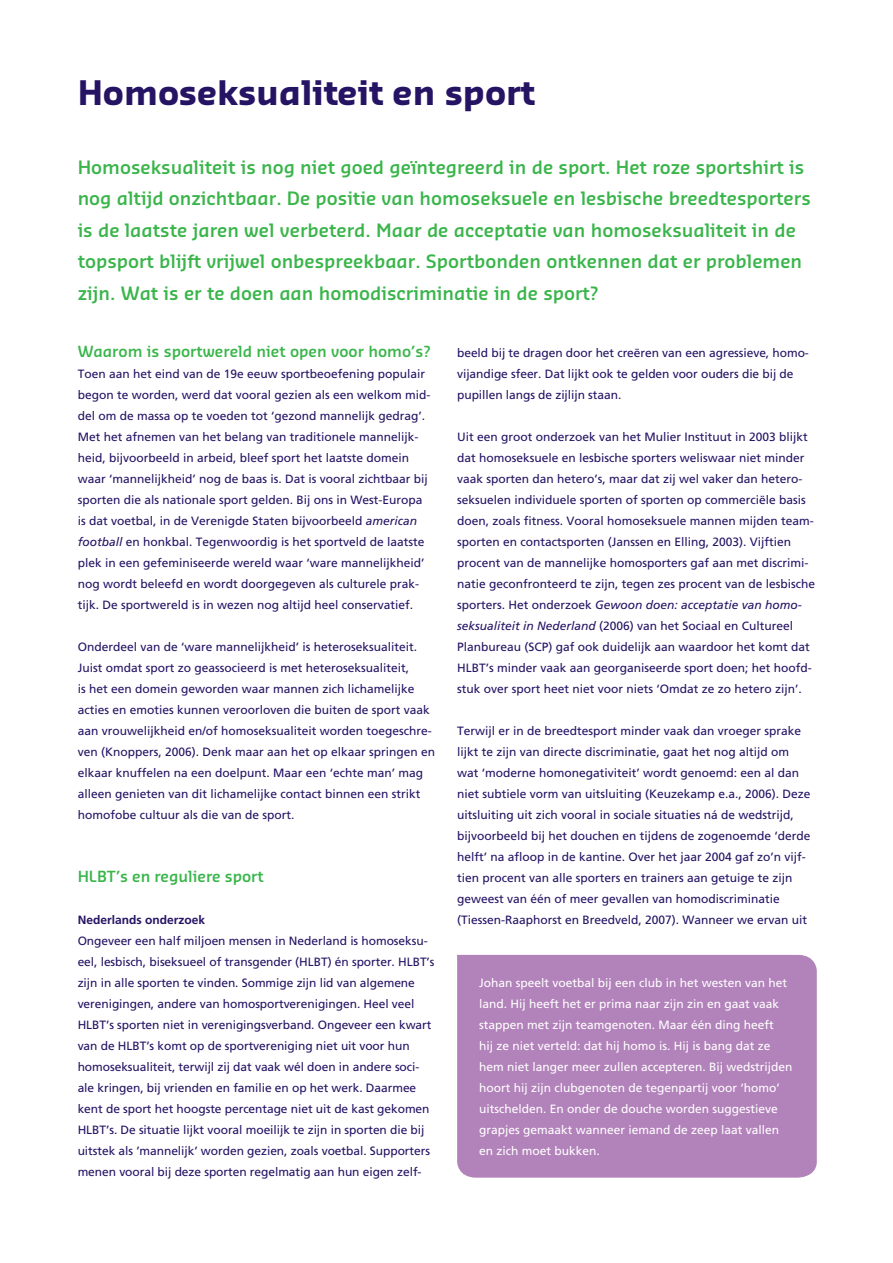
<style>
.page{position:relative;width:893px;height:1263px;background:#fff}
.page>*{position:absolute;margin:0;border:0;box-sizing:border-box;transform-origin:0 0}
.t1{font:700 33px "Sansa";color:#251364}
.t2{font:600 18px/31.5px "Sansa";color:#39b54a}
.t3{font:600 15px "Sansa";color:#39b54a}
.t4{font:12px/21px "Frutiger";color:#251364}
.t5{font:12px/21px "Frutiger";color:#fff}
.t6{font:700 12px "Frutiger";color:#251364}
.s1{font-style:italic}
</style>
<div class="page">
<div style="left:457px;top:954px;width:360px;height:224px;background:#b282ba"></div>
<h1 class="t1" style="left:78px;top:72px;width:458px">Homoseksualiteit en sport</h1>
<p class="t2" style="left:78px;top:151px;width:735px">Homoseksualiteit is nog niet goed geïntegreerd in de sport. Het roze sportshirt is nog altijd onzichtbaar. De positie van homoseksuele en lesbische breedtesporters is de laatste jaren wel verbeterd. Maar de acceptatie van homoseksualiteit in de topsport blijft vrijwel onbespreekbaar. Sportbonden ontkennen dat er problemen zijn. Wat is er te doen aan homodiscriminatie in de sport?</p>
<p class="t3" style="left:78px;top:342px;width:354px">Waarom is sportwereld niet open voor homo’s?</p>
<p class="t4" style="left:78px;top:363px;width:354px">Toen aan het eind van de 19e eeuw sportbeoefening populair begon te worden, werd dat vooral gezien als een welkom mid&shy;del om de massa op te voeden tot ‘gezond mannelijk gedrag’.<br>Met het afnemen van het belang van traditionele mannelijk&shy;heid, bijvoorbeeld in arbeid, bleef sport het laatste domein waar ‘mannelijkheid’ nog de baas is. Dat is vooral zichtbaar bij sporten die als nationale sport gelden. Bij ons in West-Europa is dat voetbal, in de Verenigde Staten bijvoorbeeld <span class="s1">american football</span> en honkbal. Tegenwoordig is het sportveld de laatste plek in een gefeminiseerde wereld waar ‘ware mannelijkheid’ nog wordt beleefd en wordt doorgegeven als culturele prak&shy;tijk. De sportwereld is in wezen nog altijd heel conservatief.</p>
<p class="t4" style="left:78px;top:636px;width:359px">Onderdeel van de ‘ware mannelijkheid’ is heteroseksualiteit.<br>Juist omdat sport zo geassocieerd is met heteroseksualiteit,<br>is het een domein geworden waar mannen zich lichamelijke acties en emoties kunnen veroorloven die buiten de sport vaak aan vrouwelijkheid en/of homoseksualiteit worden toegeschre&shy;ven (Knoppers, 2006). Denk maar aan het op elkaar springen en elkaar knuffelen na een doelpunt. Maar een ‘echte man’ mag alleen genieten van dit lichamelijke contact binnen een strikt homofobe cultuur als die van de sport.</p>
<p class="t3" style="left:78px;top:867px;width:187px">HLBT’s en reguliere sport</p>
<p class="t6" style="left:78px;top:913px;width:129px">Nederlands onderzoek</p>
<p class="t4" style="left:78px;top:930px;width:358px">Ongeveer een half miljoen mensen in Nederland is homoseksu&shy;eel, lesbisch, biseksueel of transgender (HLBT) én sporter. HLBT’s zijn in alle sporten te vinden. Sommige zijn lid van algemene verenigingen, andere van homosportverenigingen. Heel veel HLBT’s sporten niet in verenigingsverband. Ongeveer een kwart van de HLBT’s komt op de sportvereniging niet uit voor hun homoseksualiteit, terwijl zij dat vaak wél doen in andere soci&shy;ale kringen, bij vrienden en familie en op het werk. Daarmee kent de sport het hoogste percentage niet uit de kast gekomen HLBT’s. De situatie lijkt vooral moeilijk te zijn in sporten die bij uitstek als ’mannelijk’ worden gezien, zoals voetbal. Supporters menen vooral bij deze sporten regelmatig aan hun eigen zelf-</p>
<p class="t4" style="left:457px;top:342px;width:353px">beeld bij te dragen door het creëren van een agressieve, homo&shy;vijandige sfeer. Dat lijkt ook te gelden voor ouders die bij de pupillen langs de zijlijn staan.</p>
<p class="t4" style="left:457px;top:426px;width:360px">Uit een groot onderzoek van het Mulier Instituut in 2003 blijkt dat homoseksuele en lesbische sporters weliswaar niet minder vaak sporten dan hetero’s, maar dat zij wel vaker dan hetero&shy;seksuelen individuele sporten of sporten op commerciële basis doen, zoals fitness. Vooral homoseksuele mannen mijden team&shy;sporten en contactsporten (Janssen en Elling, 2003). Vijftien procent van de mannelijke homosporters gaf aan met discrimi&shy;natie geconfronteerd te zijn, tegen zes procent van de lesbische sporters. Het onderzoek <span class="s1">Gewoon doen: acceptatie van homo&shy;seksualiteit in Nederland</span> (2006) van het Sociaal en Cultureel Planbureau (SCP) gaf ook duidelijk aan waardoor het komt dat HLBT’s minder vaak aan georganiseerde sport doen; het hoofd&shy;stuk over sport heet niet voor niets ‘Omdat ze zo hetero zijn’.</p>
<p class="t4" style="left:457px;top:720px;width:355px">Terwijl er in de breedtesport minder vaak dan vroeger sprake lijkt te zijn van directe discriminatie, gaat het nog altijd om wat ‘moderne homonegativiteit’ wordt genoemd: een al dan niet subtiele vorm van uitsluiting (Keuzekamp e.a., 2006). Deze uitsluiting uit zich vooral in sociale situaties ná de wedstrijd, bijvoorbeeld bij het douchen en tijdens de zogenoemde ‘derde helft’ na afloop in de kantine. Over het jaar 2004 gaf zo’n vijf&shy;tien procent van alle sporters en trainers aan getuige te zijn geweest van één of meer gevallen van homodiscriminatie (Tiessen-Raaphorst en Breedveld, 2007). Wanneer we ervan uit</p>
<p class="t5" style="left:479px;top:972px;width:315px">Johan speelt voetbal bij een club in het westen van het land. Hij heeft het er prima naar zijn zin en gaat vaak stappen met zijn teamgenoten. Maar één ding heeft<br>hij ze niet verteld: dat hij homo is. Hij is bang dat ze hem niet langer meer zullen accepteren. Bij wedstrijden hoort hij zijn clubgenoten de tegenpartij voor ‘homo’ uitschelden. En onder de douche worden suggestieve grapjes gemaakt wanneer iemand de zeep laat vallen en zich moet bukken.</p>
</div>
